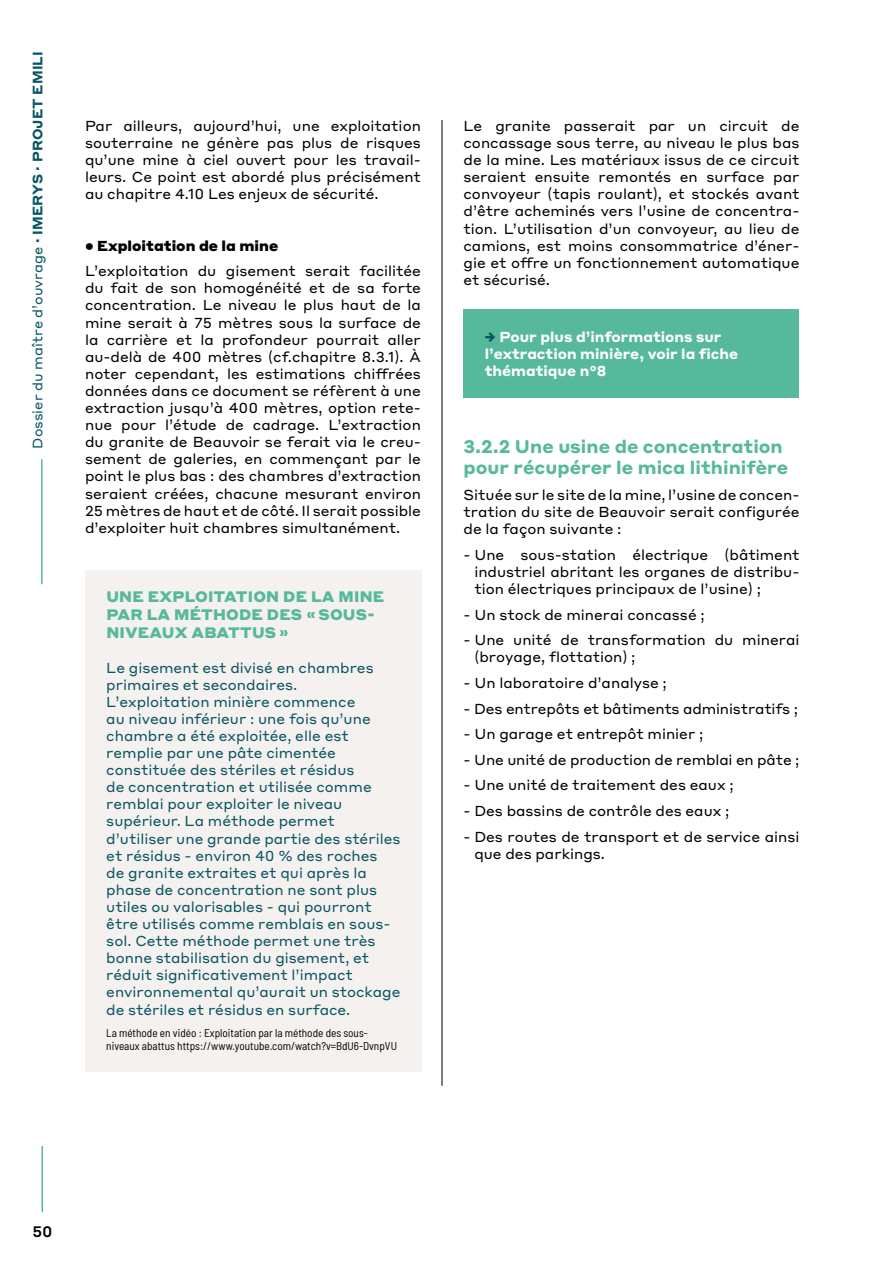
<style>
.page{position:relative;width:893px;height:1263px;background:#fff}
.page>*{position:absolute;margin:0;border:0;box-sizing:border-box;transform-origin:0 0}
.t1{font:700 18px/21.6px "Styrene A";color:#57b99c}
.t2{font:900 15px/18px "Styrene A";letter-spacing:.01em;color:#57b99c}
.t3{font:500 15px "Styrene A";color:#000}
.t4{font:14.25px/17.1px "Styrene A";color:#000;text-align:justify}
.t5{font:14.25px/17.1px "Styrene A";color:#095665}
.t6{font:700 14.25px/17.1px "Styrene A";color:#fff}
.t7{font:900 14.25px "Styrene A";color:#000}
.t8{font:13.5px "Styrene A";color:#095665}
.t9{font:semi-condensed 11.25px/13.5px "Barlow";color:#000}
.s1{font-weight:700}
.s2{font-family:"Campton";font-weight:800;color:#095665}
</style>
<div class="page">
<hr style="left:42px;top:1146px;width:1px;height:66px;background:#57b99c">
<hr style="left:41px;top:459px;width:2px;height:125px;background:#57b99c">
<div style="left:85px;top:570px;width:337px;height:501px;background:#f5f1ee"></div>
<div style="left:463px;top:309px;width:336px;height:88px;background:#57b99c"></div>
<hr style="left:442px;top:120px;width:1px;height:966px;background:#000">
<p class="t8" style="left:26px;top:448px;width:399px;rotate:-90deg">Dossier du maître d’ouvrage <span class="s1">· IMERYS · PROJET EMILI</span></p>
<p class="t4" style="left:85px;top:116px;width:337px">Par ailleurs, aujourd’hui, une exploitation souterraine ne génère pas plus de risques qu’une mine à ciel ouvert pour les travail&shy;leurs. Ce point est abordé plus précisément au chapitre 4.10 Les enjeux de sécurité.</p>
<p class="t7" style="left:85px;top:233px;width:195px">• Exploitation de la mine</p>
<p class="t4" style="left:85px;top:261px;width:337px">L’exploitation du gisement serait facilitée du fait de son homogénéité et de sa forte concentration. Le niveau le plus haut de la mine serait à 75 mètres sous la surface de la carrière et la profondeur pourrait aller au-delà de 400 mètres (cf.chapitre 8.3.1). À noter cependant, les estimations chiffrées données dans ce document se réfèrent à une extraction jusqu’à 400 mètres, option rete&shy;nue pour l’étude de cadrage. L’extraction du granite de Beauvoir se ferait via le creu&shy;sement de galeries, en commençant par le point le plus bas : des chambres d’extraction seraient créées, chacune mesurant environ 25 mètres de haut et de côté. Il serait possible d’exploiter huit chambres simultanément.</p>
<p class="t2" style="left:106px;top:587px;width:279px">UNE EXPLOITATION DE LA MINE<br>PAR LA MÉTHODE DES « SOUS-<br>NIVEAUX ABATTUS »</p>
<p class="t5" style="left:106px;top:658px;width:296px">Le gisement est divisé en chambres primaires et secondaires.<br>L’exploitation minière commence<br>au niveau inférieur : une fois qu’une chambre a été exploitée, elle est remplie par une pâte cimentée constituée des stériles et résidus<br>de concentration et utilisée comme remblai pour exploiter le niveau supérieur. La méthode permet d’utiliser une grande partie des stériles et résidus - environ 40 % des roches<br>de granite extraites et qui après la phase de concentration ne sont plus utiles ou valorisables - qui pourront être utilisés comme remblais en sous&shy;sol. Cette méthode permet une très bonne stabilisation du gisement, et réduit significativement l’impact environnemental qu’aurait un stockage de stériles et résidus en surface.</p>
<p class="t9" style="left:106px;top:1025px;width:292px">La méthode en vidéo : Exploitation par la méthode des sous&shy;niveaux abattus https://www.youtube.com/watch?v=BdU6-DvnpVU</p>
<p class="t4" style="left:463px;top:116px;width:337px">Le granite passerait par un circuit de concassage sous terre, au niveau le plus bas de la mine. Les matériaux issus de ce circuit seraient ensuite remontés en surface par convoyeur (tapis roulant), et stockés avant d’être acheminés vers l’usine de concentra&shy;tion. L’utilisation d’un convoyeur, au lieu de camions, est moins consommatrice d’éner&shy;gie et offre un fonctionnement automatique et sécurisé.</p>
<p class="t6" style="left:485px;top:327px;width:255px"><span class="s2">→</span> Pour plus d’informations sur l’extraction minière, voir la fiche thématique n°8</p>
<p class="t1" style="left:463px;top:434px;width:326px">3.2.2 Une usine de concentration pour récupérer le mica lithinifère</p>
<p class="t4" style="left:463px;top:485px;width:337px">Située sur le site de la mine, l’usine de concen&shy;tration du site de Beauvoir serait configurée de la façon suivante :</p>
<p class="t4" style="left:474px;top:545px;width:327px;text-indent:-11px">- Une sous-station électrique (bâtiment industriel abritant les organes de distribu&shy;tion électriques principaux de l’usine) ;</p>
<p class="t4" style="left:463px;top:605px;width:243px">- Un stock de minerai concassé ;</p>
<p class="t4" style="left:474px;top:630px;width:327px;text-indent:-11px">- Une unité de transformation du minerai (broyage, flottation) ;</p>
<p class="t4" style="left:463px;top:673px;width:205px">- Un laboratoire d’analyse ;</p>
<p class="t4" style="left:463px;top:699px;width:336px">- Des entrepôts et bâtiments administratifs ;</p>
<p class="t4" style="left:463px;top:724px;width:241px">- Un garage et entrepôt minier ;</p>
<p class="t4" style="left:463px;top:750px;width:337px">- Une unité de production de remblai en pâte ;</p>
<p class="t4" style="left:463px;top:776px;width:272px">- Une unité de traitement des eaux ;</p>
<p class="t4" style="left:463px;top:801px;width:267px">- Des bassins de contrôle des eaux ;</p>
<p class="t4" style="left:474px;top:827px;width:327px;text-indent:-11px">- Des routes de transport et de service ainsi que des parkings.</p>
<p class="t3" style="left:32px;top:1219px;width:22px">50</p>
</div>
